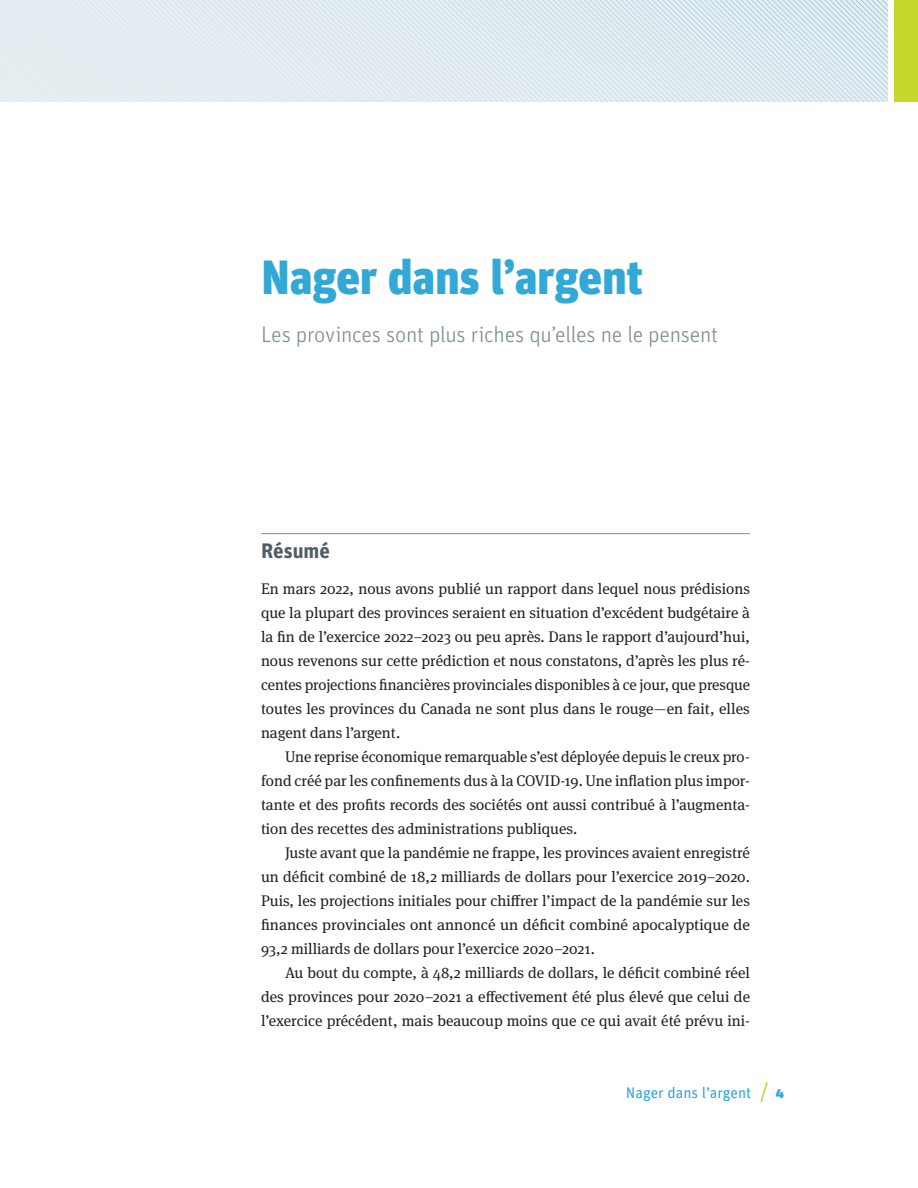
<style>
.page{position:relative;width:918px;height:1188px;background:#fff}
.page>*{position:absolute;margin:0;border:0;box-sizing:border-box;transform-origin:0 0}
.Chapter_title{font:900 48px "Unit Pro";letter-spacing:-.01em;color:#31a8d5}
.Chapter_subtitle{font:300 22.5px "Unit Pro";letter-spacing:-.015em;color:#7b8c95}
.Subhead{font:700 21px "Unit Pro";color:#525e65}
.Body_text{font:15.3px/24px "Meta Serif Pro";color:#231f20;text-align:justify}
.Body_text__no_indent{font:15.3px/24px "Meta Serif Pro";letter-spacing:-.005em;color:#231f20;text-align:justify}
.t1{font:15.3px "Unit Pro";color:#31a8d5}
.t2{font:900 15.3px "Unit Pro";color:#31a8d5}
</style>
<div class="page">
<svg style="left:760px;top:1081px;width:8px;height:22px"></svg>
<div style="left:0;top:0;width:888px;height:102px;background:#e7eef1"></div>
<div style="left:894px;top:0;width:24px;height:102px;background:#c5d62d"></div>
<svg style="left:138px;top:0;width:750px;height:102px"></svg>
<hr style="left:261px;top:533px;width:489px;height:1px;background:#31a8d5">
<h2 class="Chapter_title" style="left:261px;top:241px;width:383px">Nager dans l’argent</h2>
<h2 class="Chapter_subtitle" style="left:261px;top:320px;width:459px">Les provinces sont plus riches qu’elles ne le pensent</h2>
<h3 class="Subhead" style="left:261px;top:535px;width:71px">Résumé</h3>
<p class="Body_text__no_indent" style="left:261px;top:576px;width:491px">En mars 2022, nous avons publié un rapport dans lequel nous prédisions que la plupart des provinces seraient en situation d’excédent budgétaire à la fin de l’exercice 2022–2023 ou peu après. Dans le rapport d’aujourd’hui, nous revenons sur cette prédiction et nous constatons, d’après les plus ré&shy;centes projections financières provinciales disponibles à ce jour, que presque toutes les provinces du Canada ne sont plus dans le rouge—en fait, elles nagent dans l’argent.</p>
<p class="Body_text" style="left:261px;top:744px;width:491px;text-indent:24px">Une reprise économique remarquable s’est déployée depuis le creux pro&shy;fond créé par les confinements dus à la COVID-19. Une inflation plus impor&shy;tante et des profits records des sociétés ont aussi contribué à l’augmenta&shy;tion des recettes des administrations publiques.</p>
<p class="Body_text" style="left:261px;top:840px;width:491px;text-indent:24px">Juste avant que la pandémie ne frappe, les provinces avaient enregistré un déficit combiné de 18,2 milliards de dollars pour l’exercice 2019–2020.<br>Puis, les projections initiales pour chiffrer l’impact de la pandémie sur les finances provinciales ont annoncé un déficit combiné apocalyptique de 93,2 milliards de dollars pour l’exercice 2020–2021.</p>
<p class="Body_text" style="left:261px;top:960px;width:491px;text-indent:24px">Au bout du compte, à 48,2 milliards de dollars, le déficit combiné réel des provinces pour 2020–2021 a effectivement été plus élevé que celui de l’exercice précédent, mais beaucoup moins que ce qui avait été prévu ini-</p>
<p class="t1" style="left:626px;top:1082px;width:127px">Nager dans l’argent</p>
<p class="t2" style="left:776px;top:1081px;width:10px">4</p>
</div>
